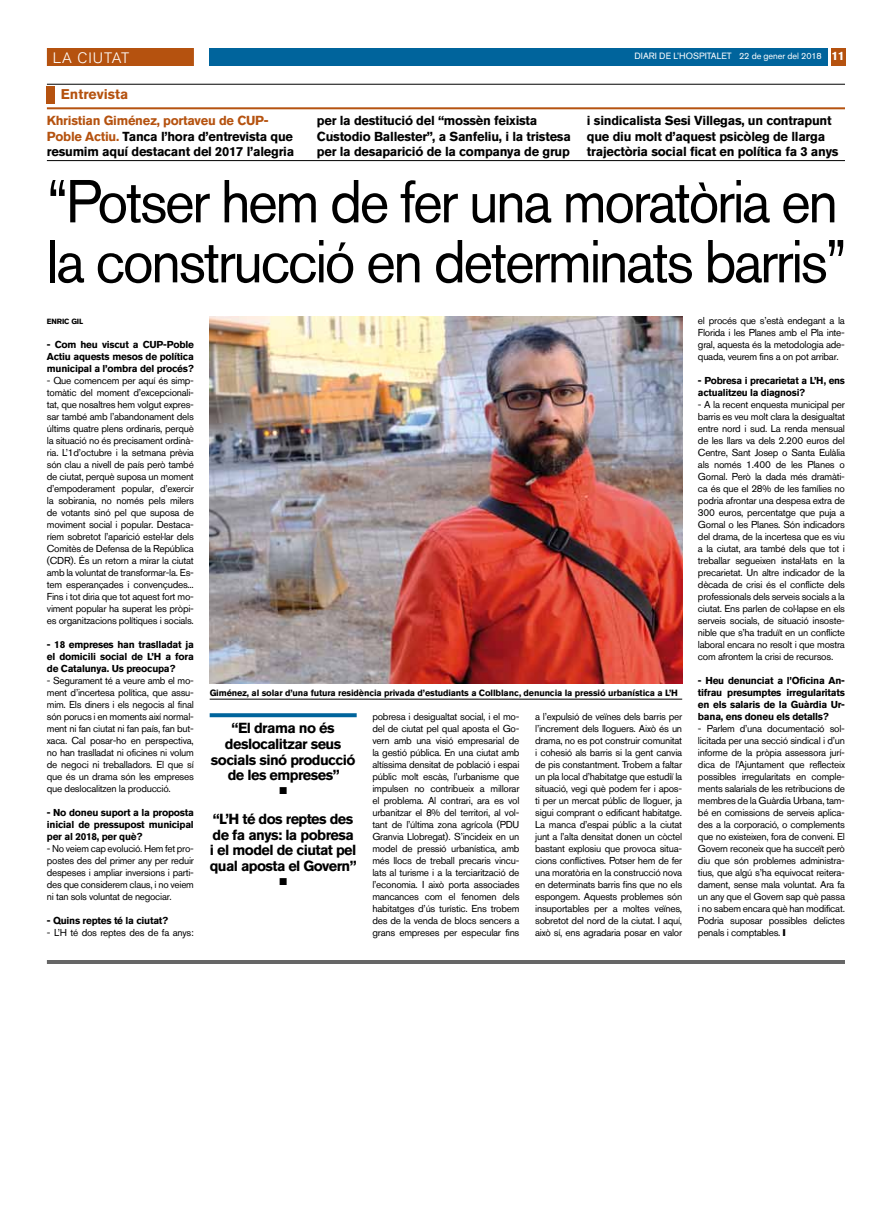
<style>
.page{position:relative;width:893px;height:1220px;background:#fff}
.page>*{position:absolute;margin:0;border:0;box-sizing:border-box;transform-origin:0 0}
.t1{font:60px/60px "Akzidenz Grotesk BQ";letter-spacing:-.04em;color:#000;scale:.95 1}
.t2{font:300 15px "Akzidenz Grotesk BQ";letter-spacing:.06em;color:#fff}
.t3{font:700 14.5px/15.7px "Akzidenz Grotesk BQ";letter-spacing:-.04em;color:#000;text-align:center}
.t4{font:700 14px "Akzidenz Grotesk BQ";color:#b5520f}
.t5{font:700 13px/15.5px "Akzidenz Grotesk BQ";letter-spacing:-.02em;color:#000}
.t6{font:10px/12px "Akzidenz Grotesk BQ";letter-spacing:-.025em;color:#000;text-align:justify}
.t7{font:700 10px/12px "Akzidenz Grotesk BQ";letter-spacing:-.025em;color:#000;text-align:justify}
.t8{font:10px "Zapf Dingbats ITC";color:#000}
.t9{font:700 9px "Akzidenz Grotesk BQ";letter-spacing:-.015em;color:#000}
.t10{font:9px "Akzidenz Grotesk BQ";color:#fff}
.t11{font:700 7.5px "Akzidenz Grotesk BQ";letter-spacing:-.02em;color:#000}
.s1{font-style:inherit}
.s2{font-weight:700;font-size:12px}
.s3{color:#b5520f}
</style>
<div class="page">
<div style="left:210px;top:48px;width:618px;height:18px;background:#00649c"></div>
<div style="left:831px;top:48px;width:14px;height:18px;background:#b5520f"></div>
<div style="left:47px;top:48px;width:147px;height:18px;background:#b5520f"></div>
<hr style="left:47px;top:960px;width:798px;height:4px;background:#666">
<img style="left:210px;top:316px;width:472px;height:368px">
<hr style="left:210px;top:699px;width:472px;height:1px;background:#000">
<svg style="left:210px;top:713px;width:147px;height:4px"></svg>
<hr style="left:47px;top:84px;width:798px;height:1px;background:#000">
<div style="left:47px;top:87px;width:8px;height:17px;background:#b5520f"></div>
<hr style="left:47px;top:107px;width:798px;height:2px;background:#b5520f">
<hr style="left:47px;top:160px;width:798px;height:1px;background:#000">
<h2 class="t2" style="left:53px;top:49px;width:78px">LA CIUTAT</h2>
<p class="t10" style="left:634px;top:51px;width:212px">DIARI DE L’HOSPITALET <span class="s1">22 de gener del 2018</span> <span class="s2">11</span></p>
<h3 class="t4" style="left:61px;top:86px;width:69px">Entrevista</h3>
<h3 class="t5" style="left:47px;top:113px;width:249px"><span class="s3">Khristian Giménez, portaveu de CUP-<br>Poble Actiu.</span> Tanca l’hora d’entrevista que resumim aquí destacant del 2017 l’alegria</h3>
<h3 class="t5" style="left:317px;top:113px;width:255px">per la destitució del “mossèn feixista<br>Custodio Ballester”, a Sanfeliu, i la tristesa per la desaparició de la companya de grup</h3>
<h3 class="t5" style="left:587px;top:113px;width:253px">i sindicalista Sesi Villegas, un contrapunt que diu molt d’aquest psicòleg de llarga trajectòria social ficat en política fa 3 anys</h3>
<h1 class="t1" style="left:47px;top:171px;width:843px">“Potser hem de fer una moratòria en la construcció en determinats barris”</h1>
<p class="t11" style="left:47px;top:317px;width:38px">Enric Gil</p>
<p class="t7" style="left:47px;top:339px;width:149px">- Com heu viscut a CUP-Poble Actiu aquests mesos de política municipal a l’ombra del procés?</p>
<p class="t6" style="left:47px;top:374px;width:149px">- Que comencem per aquí és simp&shy;tomàtic del moment d’excepcionali&shy;tat, que nosaltres hem volgut expres&shy;sar també amb l’abandonament dels últims quatre plens ordinaris, perquè la situació no és precisament ordinà&shy;ria. L’1d’octubre i la setmana prèvia són clau a nivell de país però també de ciutat, perquè suposa un moment d’empoderament popular, d’exercir la sobirania, no només pels milers de votants sinó pel que suposa de moviment social i popular. Destaca&shy;ríem sobretot l’aparició estel·lar dels Comitès de Defensa de la República (CDR). És un retorn a mirar la ciutat amb la voluntat de transformar-la. Es&shy;tem esperançades i convençudes...<br>Fins i tot diria que tot aquest fort mo&shy;viment popular ha superat les pròpi&shy;es organitzacions polítiques i socials.</p>
<p class="t7" style="left:47px;top:639px;width:148px">- 18 empreses han traslladat ja el domicili social de L’H a fora de Catalunya. Us preocupa?</p>
<p class="t6" style="left:47px;top:674px;width:149px">- Segurament té a veure amb el mo&shy;ment d’incertesa política, que assu&shy;mim. Els diners i els negocis al final són porucs i en moments així normal&shy;ment ni fan ciutat ni fan país, fan but&shy;xaca. Cal posar-ho en perspectiva, no han traslladat ni oficines ni volum de negoci ni treballadors. El que sí que és un drama són les empreses que deslocalitzen la producció.</p>
<p class="t7" style="left:47px;top:807px;width:148px">- No doneu suport a la proposta inicial de pressupost municipal per al 2018, per què?</p>
<p class="t6" style="left:47px;top:842px;width:149px">- No veiem cap evolució. Hem fet pro&shy;postes des del primer any per reduir despeses i ampliar inversions i parti&shy;des que considerem claus, i no veiem ni tan sols voluntat de negociar.</p>
<p class="t7" style="left:47px;top:915px;width:123px">- Quins reptes té la ciutat?</p>
<p class="t6" style="left:47px;top:926px;width:148px">- L’H té dos reptes des de fa anys:</p>
<p class="t9" style="left:210px;top:688px;width:470px">Giménez, al solar d’una futura residència privada d’estudiants a Collblanc, denuncia la pressió urbanística a L’H</p>
<h3 class="t3" style="left:211px;top:720px;width:146px">“El drama no és deslocalitzar seus socials sinó producció de les empreses”</h3>
<p class="t8" style="left:279px;top:786px;width:9px">■</p>
<h3 class="t3" style="left:210px;top:811px;width:149px;text-align:left">“L’H té dos reptes des de fa anys: la pobresa i el model de ciutat pel qual aposta el Govern”</h3>
<p class="t8" style="left:279px;top:877px;width:9px">■</p>
<p class="t6" style="left:372px;top:710px;width:149px">pobresa i desigualtat social, i el mo&shy;del de ciutat pel qual aposta el Go&shy;vern amb una visió empresarial de la gestió pública. En una ciutat amb altíssima densitat de població i espai públic molt escàs, l’urbanisme que impulsen no contribueix a millorar el problema. Al contrari, ara es vol urbanitzar el 8% del territori, al vol&shy;tant de l’última zona agrícola (PDU Granvia Llobregat). S’incideix en un model de pressió urbanística, amb més llocs de treball precaris vincu&shy;lats al turisme i a la terciarització de l’economia. I això porta associades mancances com el fenomen dels habitatges d’ús turístic. Ens trobem des de la venda de blocs sencers a grans empreses per especular fins</p>
<p class="t6" style="left:535px;top:710px;width:149px">a l’expulsió de veïnes dels barris per l’increment dels lloguers. Això és un drama, no es pot construir comunitat i cohesió als barris si la gent canvia de pis constantment. Trobem a faltar un pla local d’habitatge que estudiï la situació, vegi què podem fer i apos&shy;ti per un mercat públic de lloguer, ja sigui comprant o edificant habitatge.<br>La manca d’espai públic a la ciutat junt a l’alta densitat donen un còctel bastant explosiu que provoca situa&shy;cions conflictives. Potser hem de fer una moratòria en la construcció nova en determinats barris fins que no els espongem. Aquests problemes són insuportables per a moltes veïnes, sobretot del nord de la ciutat. I aquí, això sí, ens agradaria posar en valor</p>
<p class="t6" style="left:698px;top:314px;width:148px">el procés que s’està endegant a la Florida i les Planes amb el Pla inte&shy;gral, aquesta és la metodologia ade&shy;quada, veurem fins a on pot arribar.</p>
<p class="t7" style="left:698px;top:375px;width:149px">- Pobresa i precarietat a L’H, ens actualitzeu la diagnosi?</p>
<p class="t6" style="left:698px;top:398px;width:149px">- A la recent enquesta municipal per barris es veu molt clara la desigualtat entre nord i sud. La renda mensual de les llars va dels 2.200 euros del Centre, Sant Josep o Santa Eulàlia als només 1.400 de les Planes o Gornal. Però la dada més dramàti&shy;ca és que el 28% de les famílies no podria afrontar una despesa extra de 300 euros, percentatge que puja a Gornal o les Planes. Són indicadors del drama, de la incertesa que es viu a la ciutat, ara també dels que tot i treballar segueixen instal·lats en la precarietat. Un altre indicador de la dècada de crisi és el conflicte dels professionals dels serveis socials a la ciutat. Ens parlen de col·lapse en els serveis socials, de situació insoste&shy;nible que s’ha traduït en un conflicte laboral encara no resolt i que mostra com afrontem la crisi de recursos.</p>
<p class="t7" style="left:698px;top:675px;width:149px">- Heu denunciat a l’Oficina An&shy;tifrau presumptes irregularitats en els salaris de la Guàrdia Ur&shy;bana, ens doneu els detalls?</p>
<p class="t6" style="left:698px;top:722px;width:149px;text-align:left">- Parlem d’una documentació sol· licitada per una secció sindical i d’un informe de la pròpia assessora jurí&shy;dica de l’Ajuntament que reflecteix possibles irregularitats en comple&shy;ments salarials de les retribucions de membres de la Guàrdia Urbana, tam&shy;bé en comissions de serveis aplica&shy;des a la corporació, o complements que no existeixen, fora de conveni. El Govern reconeix que ha succeït però diu que són problemes administra&shy;tius, que algú s’ha equivocat reitera&shy;dament, sense mala voluntat. Ara fa un any que el Govern sap què passa i no sabem encara què han modificat.<br>Podria suposar possibles delictes penals i comptables.</p>
</div>
